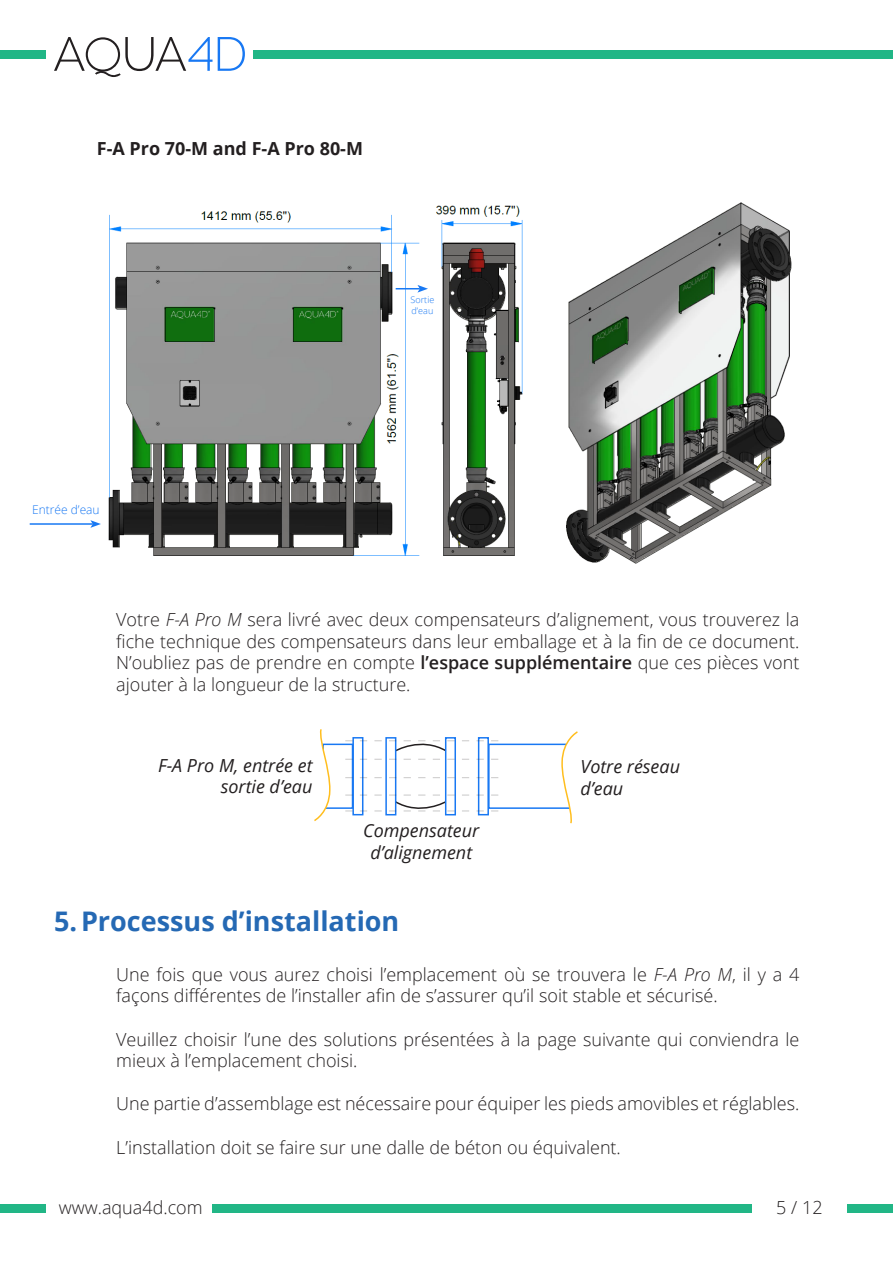
<style>
.page{position:relative;width:893px;height:1263px;background:#fff}
.page>*{position:absolute;margin:0;border:0;box-sizing:border-box;transform-origin:0 0}
.t1{font:700 27px "Open Sans";color:#2569b4}
.OpenSans_Light{font:300 18px/21.6px "Open Sans";color:#231f20}
.OpenSans_Light-2{font:italic 18px/21.6px "Open Sans";color:#231f20;text-align:right}
.OpenSans_Light-3{font:700 18px "Open Sans";color:#231f20}
.Titre_de_la_table_de{font:300 12px "Open Sans";color:#1878f3}
.Titre_de_la_table_de-2{font:300 9px/10.8px "Open Sans";color:#1878f3}
.s1{font-style:italic}
.s2{font-weight:600}
</style>
<div class="page">
<div style="left:253px;top:50px;width:640px;height:8px;background:#21b686"></div>
<div style="left:212px;top:1205px;width:540px;height:8px;background:#21b686"></div>
<div style="left:847px;top:1205px;width:46px;height:8px;background:#21b686"></div>
<div style="left:0;top:50px;width:46px;height:8px;background:#21b686"></div>
<div style="left:0;top:1205px;width:46px;height:8px;background:#21b686"></div>
<svg style="left:54px;top:37px;width:191px;height:40px"></svg>
<img style="left:108px;top:202px;width:684px;height:362px">
<div style="left:322px;top:744px;width:31px;height:65px;border:2px solid #1878f3"></div>
<div style="left:352px;top:737px;width:11px;height:78px;border:2px solid #1878f3"></div>
<svg style="left:314px;top:729px;width:17px;height:93px"></svg>
<div style="left:488px;top:744px;width:83px;height:65px;border:2px solid #1878f3"></div>
<div style="left:478px;top:737px;width:11px;height:78px;border:2px solid #1878f3"></div>
<svg style="left:561px;top:731px;width:17px;height:93px"></svg>
<div style="left:385px;top:737px;width:11px;height:78px;background:#fff;border:2px solid #1878f3"></div>
<div style="left:445px;top:737px;width:11px;height:78px;background:#fff;border:2px solid #1878f3"></div>
<svg style="left:345px;top:737px;width:153px;height:16px"></svg>
<svg style="left:345px;top:759px;width:153px;height:1px"></svg>
<svg style="left:345px;top:777px;width:153px;height:1px"></svg>
<svg style="left:345px;top:795px;width:153px;height:21px"></svg>
<svg style="left:396px;top:285px;width:32px;height:8px"></svg>
<hr style="left:30px;top:523px;width:63px;height:2px;background:#1878f3">
<svg style="left:90px;top:520px;width:11px;height:8px"></svg>
<p class="OpenSans_Light-3" style="left:97px;top:135px;width:268px">F-A Pro 70-M and F-A Pro 80-M</p>
<p class="Titre_de_la_table_de-2" style="left:411px;top:294px;width:25px">Sortie d’eau</p>
<p class="Titre_de_la_table_de" style="left:32px;top:502px;width:69px">Entrée d’eau</p>
<p class="OpenSans_Light" style="left:116px;top:608px;width:685px;text-align:justify">Votre <span class="s1">F-A Pro M</span> sera livré avec deux compensateurs d’alignement, vous trouverez la fiche technique des compensateurs dans leur emballage et à la fin de ce document.<br>N’oubliez pas de prendre en compte <span class="s2">l’espace supplémentaire</span> que ces pièces vont ajouter à la longueur de la structure.</p>
<p class="OpenSans_Light-2" style="left:158px;top:754px;width:156px">F-A Pro M, entrée et sortie d’eau</p>
<p class="OpenSans_Light-2" style="left:580px;top:755px;width:101px;text-align:left">Votre réseau d’eau</p>
<p class="OpenSans_Light-2" style="left:363px;top:819px;width:118px;text-align:center">Compensateur d’alignement</p>
<p class="t1" style="left:54px;top:902px;width:347px">5.Processus d’installation</p>
<p class="OpenSans_Light" style="left:116px;top:963px;width:685px">Une fois que vous aurez choisi l’emplacement où se trouvera le <span class="s1">F-A Pro M</span>, il y a 4 façons différentes de l’installer afin de s’assurer qu’il soit stable et sécurisé.</p>
<p class="OpenSans_Light" style="left:116px;top:1028px;width:685px">Veuillez choisir l’une des solutions présentées à la page suivante qui conviendra le mieux à l’emplacement choisi.</p>
<p class="OpenSans_Light" style="left:116px;top:1093px;width:685px">Une partie d’assemblage est nécessaire pour équiper les pieds amovibles et réglables.</p>
<p class="OpenSans_Light" style="left:116px;top:1136px;width:506px">L’installation doit se faire sur une dalle de béton ou équivalent.</p>
<p class="OpenSans_Light" style="left:59px;top:1196px;width:146px">www.aqua4d.com</p>
<p class="OpenSans_Light" style="left:776px;top:1196px;width:48px">5 / 12</p>
</div>
